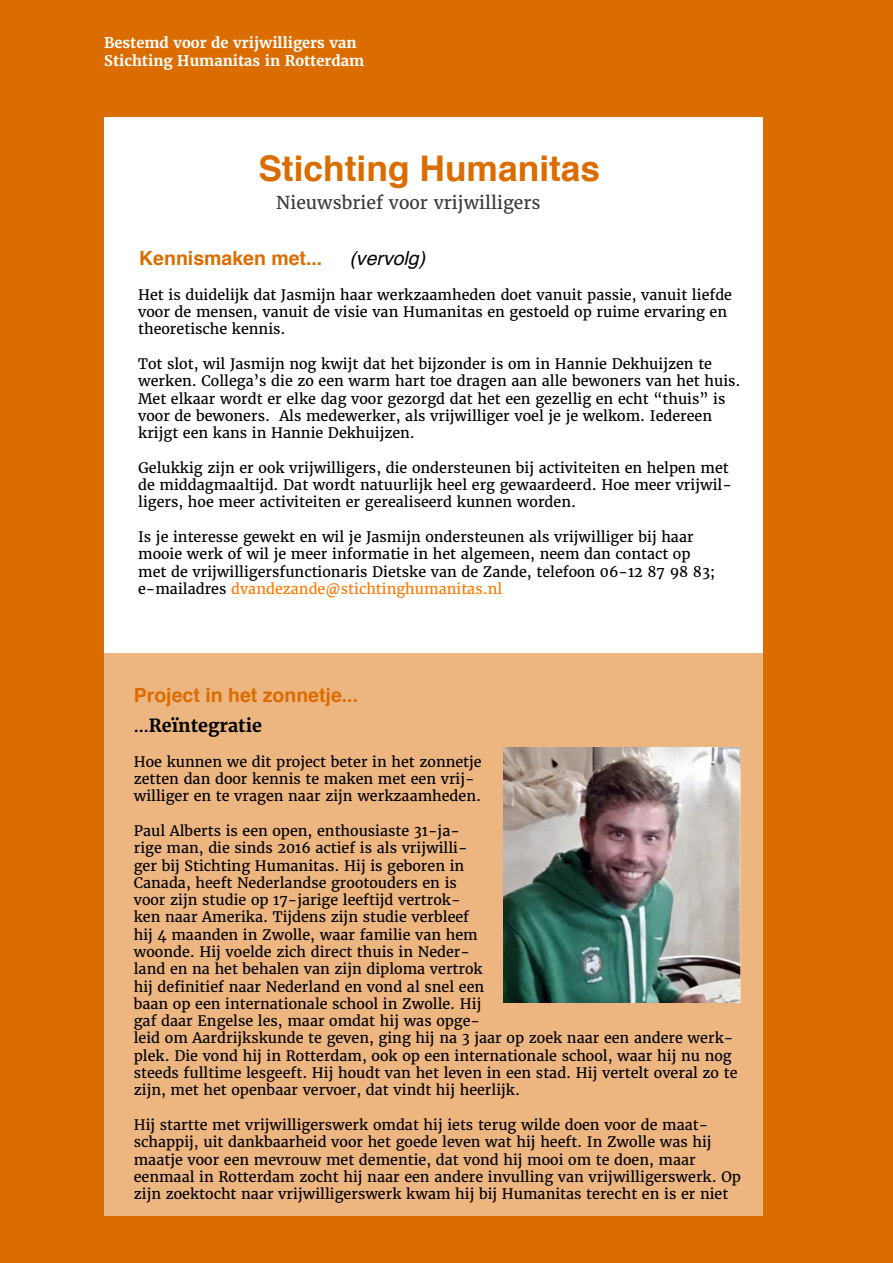
<style>
.page{position:relative;width:893px;height:1263px;background:#db6c00}
.page>*{position:absolute;margin:0;border:0;box-sizing:border-box;transform-origin:0 0}
.t1{font:700 35.4px "Helvetica";color:#db6c00}
.t2{font:700 19.5px "Helvetica";color:#db6c00}
.t3{font:italic 19.5px "Helvetica";color:#000}
.t4{font:700 18px "Merriweather";color:#000}
.t5{font:17.7px "Merriweather";color:#3c3c3b}
.t6{font:700 14.7px/17.5px "Merriweather";color:#fff}
.t7{font:14.4px/17.2px "Merriweather";color:#000}
.s1{color:#ff7900}
.s2{font-size:14.4px}
</style>
<div class="page">
<div style="left:104px;top:118px;width:659px;height:1098px;background:#fff"></div>
<div style="left:104px;top:653px;width:659px;height:563px;background:#edb580"></div>
<img style="left:504px;top:747px;width:237px;height:255px">
<p class="t6" style="left:104px;top:34px;width:261px">Bestemd voor de vrijwilligers van<br>Stichting Humanitas in Rotterdam</p>
<h1 class="t1" style="left:258px;top:140px;width:343px">Stichting Humanitas</h1>
<p class="t5" style="left:276px;top:191px;width:266px">Nieuwsbrief voor vrijwilligers</p>
<h2 class="t2" style="left:139px;top:242px;width:185px">Kennismaken met...</h2>
<h2 class="t3" style="left:349px;top:243px;width:77px">(vervolg)</h2>
<p class="t7" style="left:138px;top:286px;width:595px">Het is duidelijk dat Jasmijn haar werkzaamheden doet vanuit passie, vanuit liefde voor de mensen, vanuit de visie van Humanitas en gestoeld op ruime ervaring en theoretische kennis.</p>
<p class="t7" style="left:138px;top:355px;width:604px">Tot slot, wil Jasmijn nog kwijt dat het bijzonder is om in Hannie Dekhuijzen te werken. Collega’s die zo een warm hart toe dragen aan alle bewoners van het huis.<br>Met elkaar wordt er elke dag voor gezorgd dat het een gezellig en echt “thuis” is voor de bewoners. Als medewerker, als vrijwilliger voel je je welkom. Iedereen krijgt een kans in Hannie Dekhuijzen.</p>
<p class="t7" style="left:138px;top:459px;width:595px">Gelukkig zijn er ook vrijwilligers, die ondersteunen bij activiteiten en helpen met de middagmaaltijd. Dat wordt natuurlijk heel erg gewaardeerd. Hoe meer vrijwil&shy;ligers, hoe meer activiteiten er gerealiseerd kunnen worden.</p>
<p class="t7" style="left:138px;top:528px;width:578px">Is je interesse gewekt en wil je Jasmijn ondersteunen als vrijwilliger bij haar mooie werk of wil je meer informatie in het algemeen, neem dan contact op met de vrijwilligersfunctionaris Dietske van de Zande, telefoon 06-12 87 98 83; e-mailadres <span class="s1">dvandezande@stichtinghumanitas.nl</span></p>
<h2 class="t2" style="left:134px;top:679px;width:226px">Project in het zonnetje...</h2>
<p class="t4" style="left:134px;top:714px;width:130px"><span class="s2">...</span>Reïntegratie</p>
<p class="t7" style="left:134px;top:753px;width:349px">Hoe kunnen we dit project beter in het zonnetje zetten dan door kennis te maken met een vrij&shy;williger en te vragen naar zijn werkzaamheden.</p>
<p class="t7" style="left:134px;top:822px;width:605px">Paul Alberts is een open, enthousiaste 31-ja-<br>rige man, die sinds 2016 actief is als vrijwilli-<br>ger bij Stichting Humanitas. Hij is geboren in<br>Canada, heeft Nederlandse grootouders en is<br>voor zijn studie op 17-jarige leeftijd vertrok-<br>ken naar Amerika. Tijdens zijn studie verbleef<br>hij 4 maanden in Zwolle, waar familie van hem<br>woonde. Hij voelde zich direct thuis in Neder-<br>land en na het behalen van zijn diploma vertrok<br>hij definitief naar Nederland en vond al snel een<br>baan op een internationale school in Zwolle. Hij<br>gaf daar Engelse les, maar omdat hij was opge-<br>leid om Aardrijkskunde te geven, ging hij na 3 jaar op zoek naar een andere werk&shy;plek. Die vond hij in Rotterdam, ook op een internationale school, waar hij nu nog steeds fulltime lesgeeft. Hij houdt van het leven in een stad. Hij vertelt overal zo te zijn, met het openbaar vervoer, dat vindt hij heerlijk.</p>
<p class="t7" style="left:134px;top:1116px;width:609px">Hij startte met vrijwilligerswerk omdat hij iets terug wilde doen voor de maat&shy;schappij, uit dankbaarheid voor het goede leven wat hij heeft. In Zwolle was hij maatje voor een mevrouw met dementie, dat vond hij mooi om te doen, maar eenmaal in Rotterdam zocht hij naar een andere invulling van vrijwilligerswerk. Op zijn zoektocht naar vrijwilligerswerk kwam hij bij Humanitas terecht en is er niet</p>
</div>
